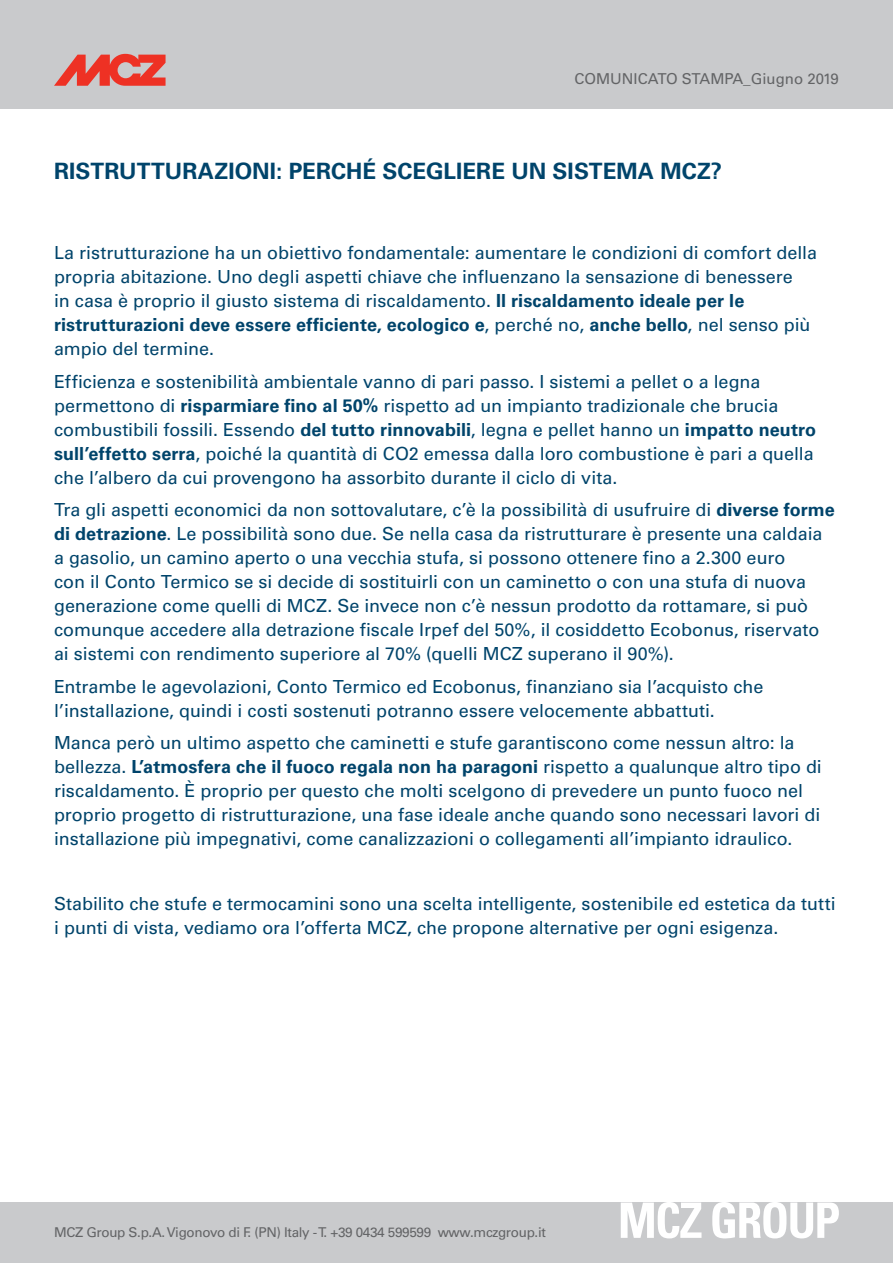
<style>
.page{position:relative;width:893px;height:1263px;background:#fff}
.page>*{position:absolute;margin:0;border:0;box-sizing:border-box;transform-origin:0 0}
.t1{font:700 22.5px "Univers";letter-spacing:.005em;color:#00446b}
.t2{font:18px/24px "Univers";color:#00446b}
.t3{font:15px "Univers";color:#636466}
.t4{font:13.5px "Univers";letter-spacing:-.025em;color:#636466}
.s1{font-weight:700}
</style>
<div class="page">
<div style="left:0;top:1202px;width:893px;height:61px;background:#c9cacc"></div>
<svg style="left:621px;top:1202px;width:80px;height:36px"></svg>
<svg style="left:712px;top:1202px;width:127px;height:36px"></svg>
<div style="left:0;top:0;width:893px;height:108px;background:#c9cacc"></div>
<svg style="left:54px;top:54px;width:112px;height:32px"></svg>
<p class="t3" style="left:574px;top:69px;width:266px">COMUNICATO STAMPA_Giugno 2019</p>
<p class="t1" style="left:54px;top:158px;width:669px">RISTRUTTURAZIONI: PERCHÉ SCEGLIERE UN SISTEMA MCZ?</p>
<p class="t2" style="left:54px;top:241px;width:764px">La ristrutturazione ha un obiettivo fondamentale: aumentare le condizioni di comfort della propria abitazione. Uno degli aspetti chiave che influenzano la sensazione di benessere<br>in casa è proprio il giusto sistema di riscaldamento. <span class="s1">Il riscaldamento ideale per le ristrutturazioni deve essere efficiente, ecologico e</span>, perché no, <span class="s1">anche bello</span>, nel senso più ampio del termine.</p>
<p class="t2" style="left:54px;top:370px;width:764px">Efficienza e sostenibilità ambientale vanno di pari passo. I sistemi a pellet o a legna permettono di <span class="s1">risparmiare fino al 50%</span> rispetto ad un impianto tradizionale che brucia combustibili fossili. Essendo <span class="s1">del tutto rinnovabili</span>, legna e pellet hanno un <span class="s1">impatto neutro sull’effetto serra</span>, poiché la quantità di CO2 emessa dalla loro combustione è pari a quella che l’albero da cui provengono ha assorbito durante il ciclo di vita.</p>
<p class="t2" style="left:54px;top:498px;width:782px">Tra gli aspetti economici da non sottovalutare, c’è la possibilità di usufruire di <span class="s1">diverse forme di detrazione</span>. Le possibilità sono due. Se nella casa da ristrutturare è presente una caldaia a gasolio, un camino aperto o una vecchia stufa, si possono ottenere fino a 2.300 euro<br>con il Conto Termico se si decide di sostituirli con un caminetto o con una stufa di nuova generazione come quelli di MCZ. Se invece non c’è nessun prodotto da rottamare, si può comunque accedere alla detrazione fiscale Irpef del 50%, il cosiddetto Ecobonus, riservato ai sistemi con rendimento superiore al 70% (quelli MCZ superano il 90%).</p>
<p class="t2" style="left:54px;top:675px;width:711px">Entrambe le agevolazioni, Conto Termico ed Ecobonus, finanziano sia l’acquisto che l’installazione, quindi i costi sostenuti potranno essere velocemente abbattuti.</p>
<p class="t2" style="left:54px;top:731px;width:769px">Manca però un ultimo aspetto che caminetti e stufe garantiscono come nessun altro: la bellezza. <span class="s1">L’atmosfera che il fuoco regala non ha paragoni</span> rispetto a qualunque altro tipo di riscaldamento. È proprio per questo che molti scelgono di prevedere un punto fuoco nel proprio progetto di ristrutturazione, una fase ideale anche quando sono necessari lavori di installazione più impegnativi, come canalizzazioni o collegamenti all’impianto idraulico.</p>
<p class="t2" style="left:54px;top:892px;width:783px">Stabilito che stufe e termocamini sono una scelta intelligente, sostenibile ed estetica da tutti i punti di vista, vediamo ora l’offerta MCZ, che propone alternative per ogni esigenza.</p>
<p class="t4" style="left:54px;top:1224px;width:493px">MCZ Group S.p.A. Vigonovo di F. (PN) Italy - T. +39 0434 599599 www.mczgroup.it</p>
</div>
